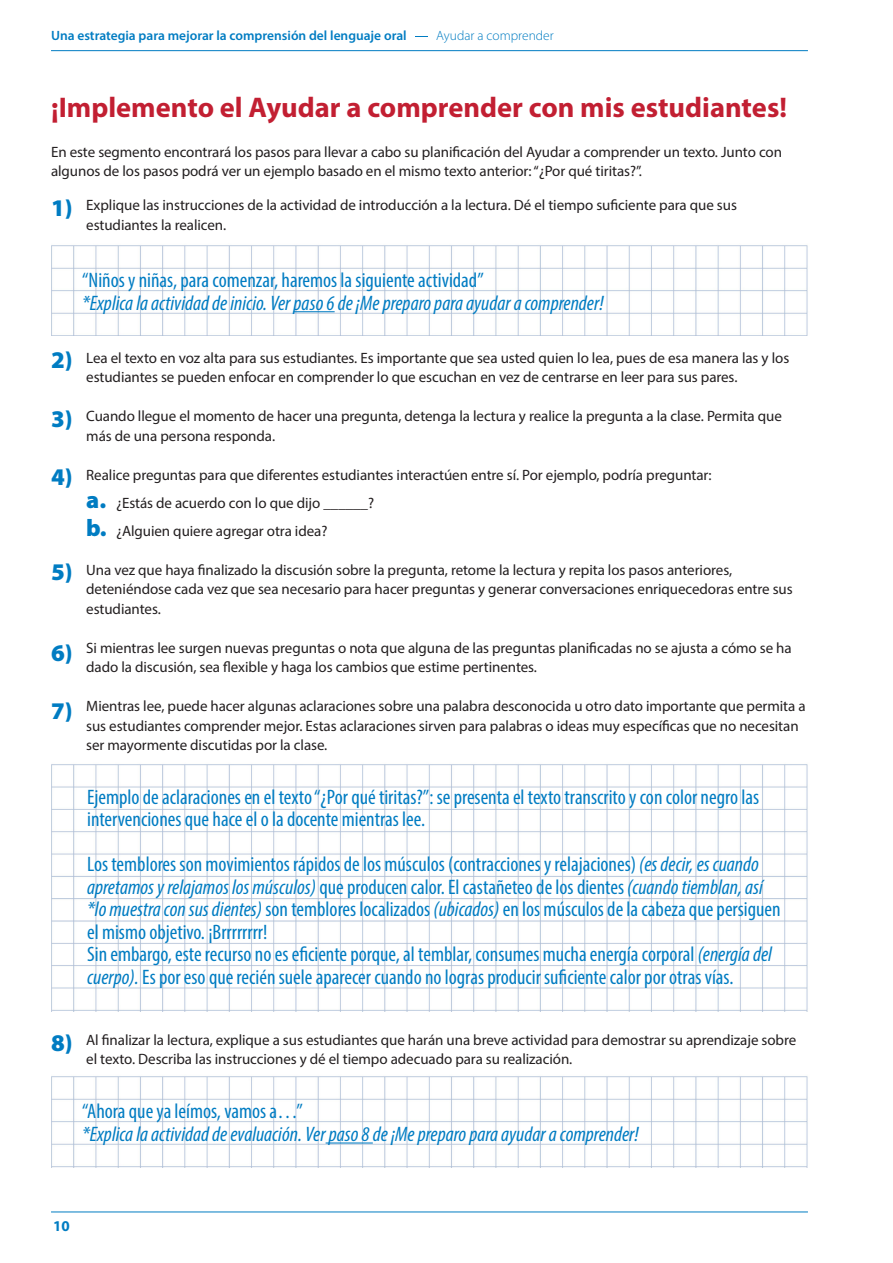
<style>
.page{position:relative;width:893px;height:1263px;background:#fff}
.page>*{position:absolute;margin:0;border:0;box-sizing:border-box;transform-origin:0 0}
.t1{font:700 28.5px "Myriad Pro";color:#c21f32}
.t2{font:900 24px "Myriad Pro";color:#007cc2}
.t3{font:condensed 21px/22.5px "Myriad Pro";color:#007cc2}
.t4{font:italic condensed 21px "Myriad Pro";color:#007cc2}
.t5{font:15px/19.5px "Myriad Pro";letter-spacing:-.005em;color:#231f20}
.t6{font:700 15px "Myriad Pro";color:#007cc2}
.t7{font:600 13.5px "Myriad Pro";color:#007cc2}
.s1{font-weight:300}
.s2{font-weight:900;font-size:24px;color:#007cc2}
.s3{font-style:italic}
</style>
<div class="page">
<img style="left:51px;top:245px;width:757px;height:91px">
<img style="left:51px;top:1076px;width:757px;height:91px">
<img style="left:51px;top:764px;width:757px;height:248px">
<hr style="left:294px;top:311px;width:41px;height:1px;background:#007cc2">
<hr style="left:326px;top:1142px;width:47px;height:1px;background:#007cc2">
<hr style="left:51px;top:1211px;width:757px;height:1px;background:#007cc2">
<hr style="left:51px;top:50px;width:757px;height:1px;background:#007cc2">
<p class="t7" style="left:51px;top:27px;width:504px">Una estrategia para mejorar la comprensión del lenguaje oral <span class="s1">- Ayudar a comprender</span></p>
<p class="t1" style="left:51px;top:89px;width:737px">¡Implemento el Ayudar a comprender con mis estudiantes!</p>
<p class="t5" style="left:51px;top:142px;width:732px">En este segmento encontrará los pasos para llevar a cabo su planificación del Ayudar a comprender un texto. Junto con algunos de los pasos podrá ver un ejemplo basado en el mismo texto anterior: “¿Por qué tiritas?”.</p>
<p class="t5" style="left:86px;top:195px;width:652px">Explique las instrucciones de la actividad de introducción a la lectura. Dé el tiempo suficiente para que sus estudiantes la realicen.</p>
<p class="t2" style="left:51px;top:192px;width:23px">1)</p>
<p class="t3" style="left:82px;top:269px;width:403px">“Niños y niñas, para comenzar, haremos la siguiente actividad”</p>
<p class="t4" style="left:82px;top:290px;width:523px">*Explica la actividad de inicio. Ver paso 6 de ¡Me preparo para ayudar a comprender!</p>
<p class="t2" style="left:51px;top:344px;width:23px">2)</p>
<p class="t2" style="left:51px;top:403px;width:23px">3)</p>
<p class="t2" style="left:51px;top:461px;width:23px">4)</p>
<p class="t2" style="left:51px;top:556px;width:23px">5)</p>
<p class="t2" style="left:51px;top:637px;width:23px">6)</p>
<p class="t2" style="left:51px;top:695px;width:23px">7)</p>
<p class="t5" style="left:86px;top:348px;width:704px">Lea el texto en voz alta para sus estudiantes. Es importante que sea usted quien lo lea, pues de esa manera las y los estudiantes se pueden enfocar en comprender lo que escuchan en vez de centrarse en leer para sus pares.</p>
<p class="t5" style="left:86px;top:406px;width:697px">Cuando llegue el momento de hacer una pregunta, detenga la lectura y realice la pregunta a la clase. Permita que más de una persona responda.</p>
<p class="t5" style="left:86px;top:465px;width:627px">Realice preguntas para que diferentes estudiantes interactúen entre sí. Por ejemplo, podría preguntar:</p>
<p class="t5" style="left:86px;top:493px;width:289px"><span class="s2">a.</span> ¿Estás de acuerdo con lo que dijo ______?</p>
<p class="t5" style="left:86px;top:521px;width:243px"><span class="s2">b.</span> ¿Alguien quiere agregar otra idea?</p>
<p class="t5" style="left:86px;top:560px;width:708px">Una vez que haya finalizado la discusión sobre la pregunta, retome la lectura y repita los pasos anteriores, deteniéndose cada vez que sea necesario para hacer preguntas y generar conversaciones enriquecedoras entre sus estudiantes.</p>
<p class="t5" style="left:86px;top:638px;width:707px">Si mientras lee surgen nuevas preguntas o nota que alguna de las preguntas planificadas no se ajusta a cómo se ha dado la discusión, sea flexible y haga los cambios que estime pertinentes.</p>
<p class="t5" style="left:86px;top:696px;width:721px">Mientras lee, puede hacer algunas aclaraciones sobre una palabra desconocida u otro dato importante que permita a sus estudiantes comprender mejor. Estas aclaraciones sirven para palabras o ideas muy específicas que no necesitan ser mayormente discutidas por la clase.</p>
<p class="t3" style="left:87px;top:785px;width:673px">Ejemplo de aclaraciones en el texto “¿Por qué tiritas?”: se presenta el texto transcrito y con color negro las intervenciones que hace el o la docente mientras lee.</p>
<p class="t3" style="left:87px;top:853px;width:695px">Los temblores son movimientos rápidos de los músculos (contracciones y relajaciones) <span class="s3">(es decir, es cuando apretamos y relajamos los músculos)</span> que producen calor. El castañeteo de los dientes <span class="s3">(cuando tiemblan, así *lo muestra con sus dientes)</span> son temblores localizados <span class="s3">(ubicados)</span> en los músculos de la cabeza que persiguen el mismo objetivo. ¡Brrrrrrrr!</p>
<p class="t3" style="left:87px;top:943px;width:686px">Sin embargo, este recurso no es eficiente porque, al temblar, consumes mucha energía corporal <span class="s3">(energía del cuerpo).</span> Es por eso que recién suele aparecer cuando no logras producir suficiente calor por otras vías.</p>
<p class="t2" style="left:51px;top:1026px;width:23px">8)</p>
<p class="t5" style="left:86px;top:1030px;width:711px">Al finalizar la lectura, explique a sus estudiantes que harán una breve actividad para demostrar su aprendizaje sobre el texto. Describa las instrucciones y dé el tiempo adecuado para su realización.</p>
<p class="t3" style="left:82px;top:1100px;width:222px">“Ahora que ya leímos, vamos a…”</p>
<p class="t4" style="left:82px;top:1121px;width:558px">*Explica la actividad de evaluación. Verpaso 8de ¡Me preparo para ayudar a comprender!</p>
<p class="t6" style="left:53px;top:1216px;width:18px">10</p>
</div>
